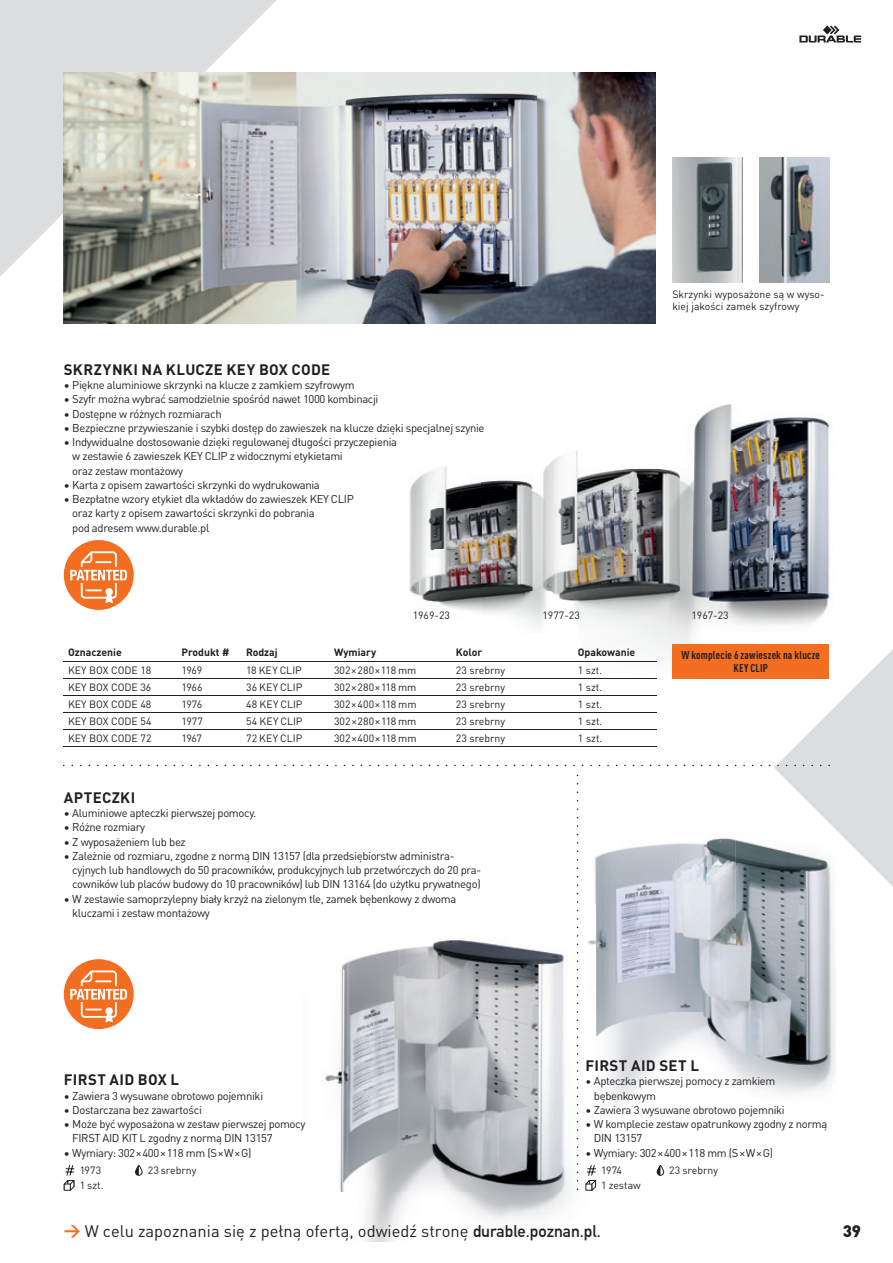
<style>
.page{position:relative;width:893px;height:1263px;background:#fff}
.page>*{position:absolute;margin:0;border:0;box-sizing:border-box;transform-origin:0 0}
.t1{font:16.5px "DIN Pro";color:#231f20}
.t2{font:900 16.5px "DIN Pro";color:#231f20}
.t3{font:700 15px "DIN Pro";letter-spacing:.025em;color:#231f20}
.t4{font:11.25px/14.2px "DIN Pro";letter-spacing:-.03em;color:#231f20}
.t5{font:700 condensed 11.25px/13.5px "DIN Pro";letter-spacing:.02em;color:#231f20;text-align:center}
.t6{font:10.5px/12.6px "DIN Pro";color:#231f20}
.t7{font:700 10.5px "DIN Pro";color:#231f20}
.s1{font-weight:700;color:#f36e21}
.s2{font-family:"DIN Alternate";font-weight:700}
</style>
<div class="page">
<svg style="left:799px;top:26px;width:62px;height:17px"></svg>
<img style="left:547px;top:451px;width:102px;height:18px">
<img style="left:553px;top:469px;width:116px;height:132px">
<img style="left:695px;top:404px;width:135px;height:47px">
<img style="left:704px;top:451px;width:126px;height:175px">
<img style="left:669px;top:426px;width:35px;height:213px">
<img style="left:409px;top:466px;width:144px;height:167px">
<img style="left:672px;top:157px;width:70px;height:126px">
<img style="left:759px;top:157px;width:70px;height:126px">
<div style="left:64px;top:540px;width:70px;height:70px;background:#f36e21;border-radius:50%"></div>
<svg style="left:70px;top:550px;width:57px;height:53px"></svg>
<svg style="left:0;top:0;width:276px;height:277px;background:#e0e1e3"></svg>
<div style="left:672px;top:644px;width:157px;height:34px;background:#f36e21"></div>
<img style="left:64px;top:72px;width:591px;height:251px">
<svg style="left:63px;top:649px;width:830px;height:542px"></svg>
<h2 class="t3" style="left:64px;top:358px;width:268px">SKRZYNKI NA KLUCZE KEY BOX CODE</h2>
<p class="t4" style="left:64px;top:377px;width:292px">• Piękne aluminiowe skrzynki na klucze z zamkiem szyfrowym</p>
<p class="t4" style="left:64px;top:391px;width:316px">• Szyfr można wybrać samodzielnie spośród nawet 1000 kombinacji</p>
<p class="t4" style="left:64px;top:406px;width:159px">• Dostępne w różnych rozmiarach</p>
<p class="t4" style="left:64px;top:420px;width:422px">• Bezpieczne przywieszanie i szybki dostęp do zawieszek na klucze dzięki specjalnej szynie</p>
<p class="t4" style="left:72px;top:434px;width:326px;text-indent:-9px">• Indywidualne dostosowanie dzięki regulowanej długości przyczepienia w zestawie 6 zawieszek KEY CLIP z widocznymi etykietami<br>oraz zestaw montażowy</p>
<p class="t4" style="left:64px;top:477px;width:258px">• Karta z opisem zawartości skrzynki do wydrukowania</p>
<p class="t4" style="left:72px;top:491px;width:283px;text-indent:-9px">• Bezpłatne wzory etykiet dla wkładów do zawieszek KEY CLIP oraz karty z opisem zawartości skrzynki do pobrania<br>pod adresem www.durable.pl</p>
<p class="t6" style="left:672px;top:287px;width:154px">Skrzynki wyposażone są w wyso&shy;kiej jakości zamek szyfrowy</p>
<p class="t6" style="left:413px;top:608px;width:39px">1969-23</p>
<p class="t6" style="left:542px;top:608px;width:39px">1977-23</p>
<p class="t6" style="left:691px;top:608px;width:39px">1967-23</p>
<p class="t7" style="left:68px;top:644px;width:55px">Oznaczenie</p>
<p class="t7" style="left:181px;top:644px;width:50px">Produkt #</p>
<p class="t7" style="left:246px;top:644px;width:33px">Rodzaj</p>
<p class="t7" style="left:334px;top:644px;width:44px">Wymiary</p>
<p class="t7" style="left:456px;top:644px;width:28px">Kolor</p>
<p class="t7" style="left:578px;top:644px;width:59px">Opakowanie</p>
<p class="t6" style="left:68px;top:663px;width:85px">KEY BOX CODE 18</p>
<p class="t6" style="left:181px;top:663px;width:22px">1969</p>
<p class="t6" style="left:246px;top:663px;width:57px">18 KEY CLIP</p>
<p class="t6" style="left:334px;top:663px;width:84px">302 × 280 × 118 mm</p>
<p class="t6" style="left:456px;top:663px;width:51px">23 srebrny</p>
<p class="t6" style="left:578px;top:663px;width:26px">1 szt.</p>
<p class="t6" style="left:68px;top:680px;width:85px">KEY BOX CODE 36</p>
<p class="t6" style="left:181px;top:680px;width:23px">1966</p>
<p class="t6" style="left:246px;top:680px;width:58px">36 KEY CLIP</p>
<p class="t6" style="left:334px;top:680px;width:84px">302 × 280 × 118 mm</p>
<p class="t6" style="left:456px;top:680px;width:51px">23 srebrny</p>
<p class="t6" style="left:578px;top:680px;width:26px">1 szt.</p>
<p class="t6" style="left:68px;top:697px;width:85px">KEY BOX CODE 48</p>
<p class="t6" style="left:181px;top:697px;width:22px">1976</p>
<p class="t6" style="left:246px;top:697px;width:58px">48 KEY CLIP</p>
<p class="t6" style="left:334px;top:697px;width:84px">302 × 400 × 118 mm</p>
<p class="t6" style="left:456px;top:697px;width:51px">23 srebrny</p>
<p class="t6" style="left:578px;top:697px;width:26px">1 szt.</p>
<p class="t6" style="left:68px;top:714px;width:85px">KEY BOX CODE 54</p>
<p class="t6" style="left:181px;top:714px;width:23px">1977</p>
<p class="t6" style="left:246px;top:714px;width:58px">54 KEY CLIP</p>
<p class="t6" style="left:334px;top:714px;width:84px">302 × 280 × 118 mm</p>
<p class="t6" style="left:456px;top:714px;width:51px">23 srebrny</p>
<p class="t6" style="left:578px;top:714px;width:26px">1 szt.</p>
<p class="t6" style="left:68px;top:731px;width:85px">KEY BOX CODE 72</p>
<p class="t6" style="left:181px;top:731px;width:22px">1967</p>
<p class="t6" style="left:246px;top:731px;width:58px">72 KEY CLIP</p>
<p class="t6" style="left:334px;top:731px;width:84px">302 × 400 × 118 mm</p>
<p class="t6" style="left:456px;top:731px;width:51px">23 srebrny</p>
<p class="t6" style="left:578px;top:731px;width:26px">1 szt.</p>
<h2 class="t3" style="left:64px;top:786px;width:73px">APTECZKI</h2>
<p class="t4" style="left:64px;top:805px;width:194px">• Aluminiowe apteczki pierwszej pomocy.</p>
<p class="t4" style="left:64px;top:819px;width:83px">• Różne rozmiary</p>
<p class="t4" style="left:64px;top:834px;width:123px">• Z wyposażeniem lub bez</p>
<p class="t4" style="left:72px;top:848px;width:410px;text-indent:-9px">• Zależnie od rozmiaru, zgodne z normą DIN 13157 (dla przedsiębiorstw administra&shy;cyjnych lub handlowych do 50 pracowników, produkcyjnych lub przetwórczych do 20 pra&shy;cowników lub placów budowy do 10 pracowników) lub DIN 13164 (do użytku prywatnego)</p>
<p class="t4" style="left:72px;top:891px;width:385px;text-indent:-9px">• W zestawie samoprzylepny biały krzyż na zielonym tle, zamek bębenkowy z dwoma kluczami i zestaw montażowy</p>
<p class="t5" style="left:681px;top:647px;width:140px">W komplecie 6 zawieszek na klucze<br>KEY CLIP</p>
<h2 class="t3" style="left:64px;top:1068px;width:117px">FIRST AID BOX L</h2>
<p class="t4" style="left:64px;top:1087px;width:201px">• Zawiera 3 wysuwane obrotowo pojemniki</p>
<p class="t4" style="left:64px;top:1102px;width:140px">• Dostarczana bez zawartości</p>
<p class="t4" style="left:72px;top:1116px;width:235px;text-indent:-9px">• Może być wyposażona w zestaw pierwszej pomocy<br>FIRST AID KIT L zgodny z normą DIN 13157</p>
<p class="t4" style="left:64px;top:1145px;width:189px">• Wymiary: 302 × 400 × 118 mm (S × W × G)</p>
<p class="t6" style="left:80px;top:1163px;width:23px">1973</p>
<p class="t6" style="left:148px;top:1164px;width:50px">23 srebrny</p>
<p class="t6" style="left:80px;top:1179px;width:25px">1 szt.</p>
<h2 class="t3" style="left:585px;top:1054px;width:115px">FIRST AID SET L</h2>
<p class="t4" style="left:594px;top:1073px;width:183px;text-indent:-9px">• Apteczka pierwszej pomocy z zamkiem bębenkowym</p>
<p class="t4" style="left:585px;top:1102px;width:201px">• Zawiera 3 wysuwane obrotowo pojemniki</p>
<p class="t4" style="left:594px;top:1116px;width:235px;text-indent:-9px">• W komplecie zestaw opatrunkowy zgodny z normą<br>DIN 13157</p>
<p class="t4" style="left:585px;top:1145px;width:189px">• Wymiary: 302 × 400 × 118 mm (S × W × G)</p>
<p class="t6" style="left:601px;top:1163px;width:22px">1974</p>
<p class="t6" style="left:669px;top:1164px;width:50px">23 srebrny</p>
<p class="t6" style="left:601px;top:1179px;width:41px">1 zestaw</p>
<h1 class="t1" style="left:64px;top:1219px;width:538px"><span class="s1">→</span> W celu zapoznania się z pełną ofertą, odwiedź stronę <span class="s2">durable.poznan.pl.</span></h1>
<h1 class="t2" style="left:843px;top:1218px;width:20px">39</h1>
</div>
